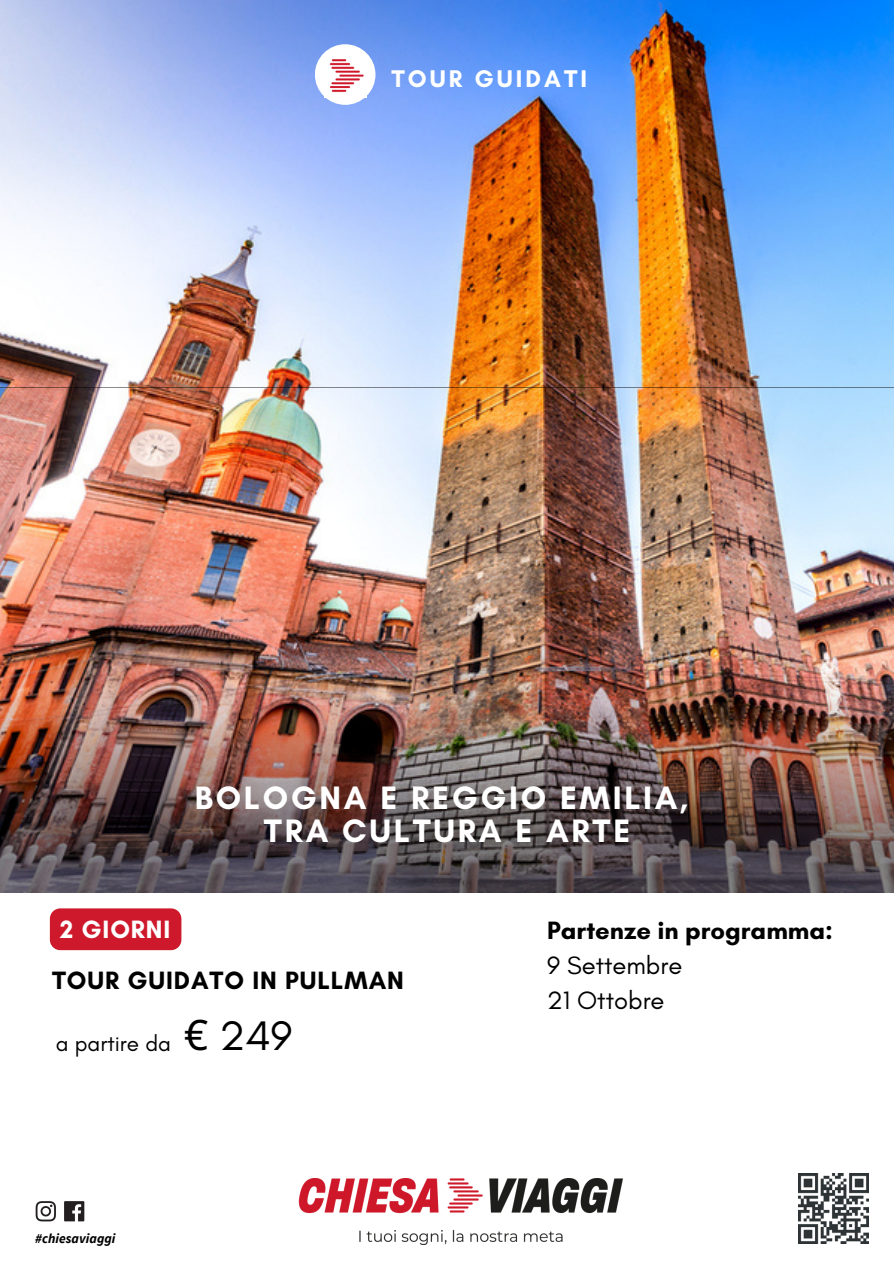
<style>
.page{position:relative;width:894px;height:1264px;background:#fff}
.page>*{position:absolute;margin:0;border:0;box-sizing:border-box;transform-origin:0 0}
.t1{font:42px "Glacial Indifference";color:#000}
.t2{font:700 33px "Glacial Indifference";letter-spacing:.085em;color:#fff}
.t3{font:700 25.5px "Glacial Indifference";letter-spacing:.02em;color:#000}
.t4{font:700 25.5px "Glacial Indifference";color:#000}
.t5{font:25.5px "Glacial Indifference";color:#000}
.t6{font:700 25.5px "Glacial Indifference";letter-spacing:.035em;color:#fff}
.t7{font:700 24.6px "Glacial Indifference";letter-spacing:.125em;color:#fff}
.t8{font:22.5px "Glacial Indifference";color:#000}
.t9{font:italic 700 13.5px "Source Sans Pro";letter-spacing:.005em;color:#000}
.s1{font-family:"Noto Sans"}
</style>
<div class="page">
<img style="left:0;top:0;width:893px;height:388px">
<img style="left:0;top:388px;width:893px;height:504px">
<div style="left:315px;top:44px;width:60px;height:61px;background:#fff;border-radius:50%"></div>
<img style="left:330px;top:59px;width:37px;height:38px">
<img style="left:298px;top:1178px;width:324px;height:65px">
<img style="left:798px;top:1173px;width:69px;height:70px">
<img style="left:35px;top:1201px;width:50px;height:21px">
<div style="left:50px;top:908px;width:131px;height:42px;background:#ce192c"></div>
<p class="t7" style="left:391px;top:63px;width:197px">TOUR GUIDATI</p>
<p class="t2" style="left:195px;top:777px;width:495px">BOLOGNA E REGGIO EMILIA,</p>
<p class="t2" style="left:264px;top:810px;width:368px">TRA CULTURA E ARTE</p>
<p class="t6" style="left:60px;top:914px;width:112px">2 GIORNI</p>
<p class="t3" style="left:52px;top:964px;width:353px">TOUR GUIDATO IN PULLMAN</p>
<p class="t8" style="left:56px;top:1029px;width:117px">a partire da</p>
<p class="t1" style="left:184px;top:1009px;width:110px"><span class="s1">€</span> 249</p>
<p class="t9" style="left:35px;top:1229px;width:82px">#chiesaviaggi</p>
<p class="t4" style="left:547px;top:914px;width:287px">Partenze in programma:</p>
<p class="t5" style="left:547px;top:949px;width:137px">9 Settembre</p>
<p class="t5" style="left:547px;top:984px;width:119px">21 Ottobre</p>
</div>
